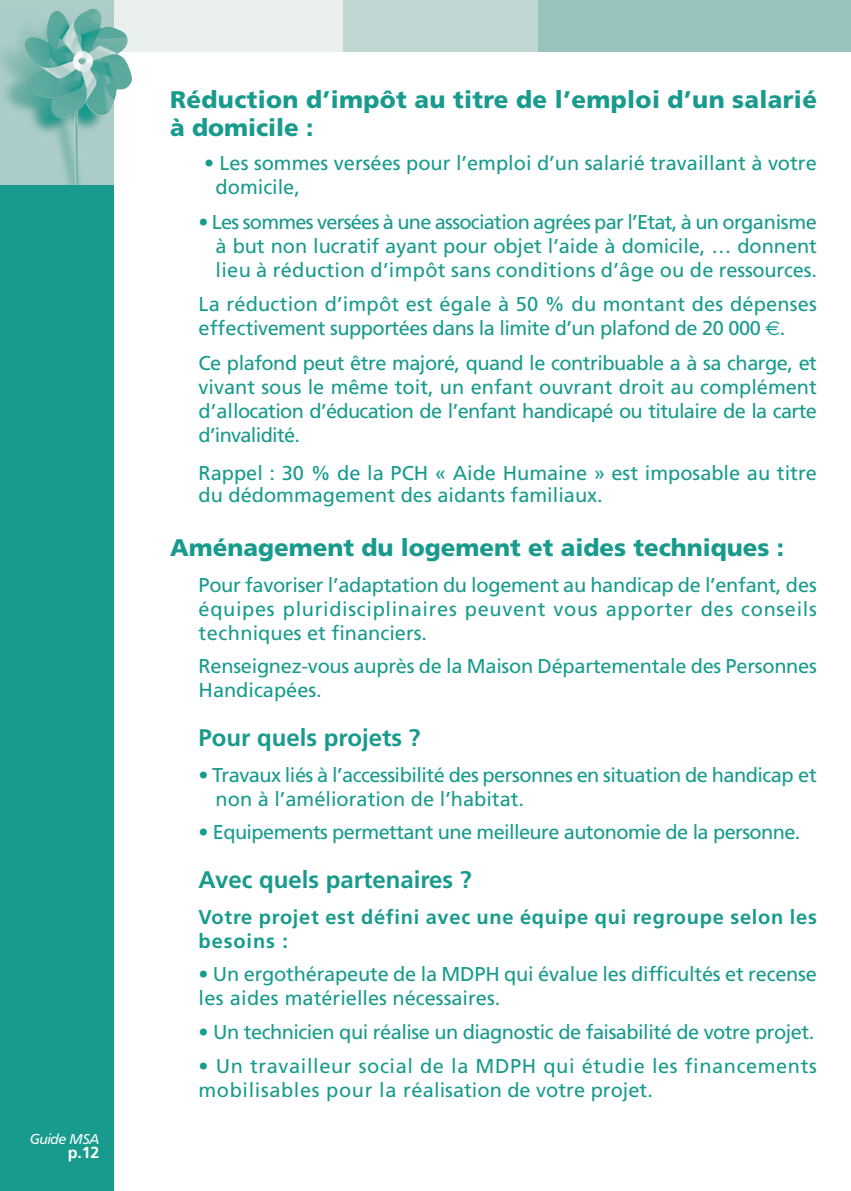
<style>
.page{position:relative;width:851px;height:1191px;background:#fff}
.page>*{position:absolute;margin:0;border:0;box-sizing:border-box;transform-origin:0 0}
.t1{font:900 24px/28px "Frutiger";color:#189b8d}
.t2{font:700 24px "Frutiger";color:#189b8d}
.t3{font:20px/24px "Frutiger";color:#189b8d}
.t4{font:20px/24px "Frutiger";letter-spacing:-.025em;color:#189b8d}
.t5{font:20px/24px "Frutiger";letter-spacing:.03em;color:#189b8d}
.t6{font:700 20px/24px "Frutiger";letter-spacing:.04em;color:#189b8d}
.t7{font:20px "Frutiger";letter-spacing:-.03em;color:#189b8d}
.t8{font:700 16px "Frutiger";color:#fff}
.t9{font:italic 14px "Frutiger BQ";color:#fff}
.s1{font-family:"Euro Sans"}
</style>
<div class="page">
<div style="left:109px;top:0;width:241px;height:51px;background:#e8efed"></div>
<div style="left:0;top:1px;width:113px;height:1190px;background:#189b8d"></div>
<div style="left:343px;top:0;width:208px;height:51px;background:#c0d7d4"></div>
<div style="left:538px;top:0;width:312px;height:51px;background:#99c3bd"></div>
<svg style="left:0;top:0;width:113px;height:185px;fill:#abccc8"></svg>
<img style="left:25px;top:9px;width:107px;height:175px">
<p class="t9" style="left:30px;top:1133px;width:71px">Guide MSA</p>
<p class="t8" style="left:68px;top:1145px;width:33px">p.12</p>
<p class="t1" style="left:170px;top:87px;width:648px">Réduction d’impôt au titre de l’emploi d’un salarié à domicile :</p>
<p class="t3" style="left:215px;top:153px;width:602px;text-indent:-11px">• Les sommes versées pour l’emploi d’un salarié travaillant à votre domicile,</p>
<p class="t3" style="left:215px;top:211px;width:602px;text-align:justify;text-indent:-17px">• Les sommes versées à une association agrées par l’Etat, à un organisme à but non lucratif ayant pour objet l’aide à domicile, … donnent lieu à réduction d’impôt sans conditions d’âge ou de ressources.</p>
<p class="t3" style="left:198px;top:294px;width:619px">La réduction d’impôt est égale à 50 % du montant des dépenses effectivement supportées dans la limite d’un plafond de 20 000 <span class="s1">€</span>.</p>
<p class="t3" style="left:198px;top:353px;width:619px;text-align:justify">Ce plafond peut être majoré, quand le contribuable a à sa charge, et vivant sous le même toit, un enfant ouvrant droit au complément d’allocation d’éducation de l’enfant handicapé ou titulaire de la carte d’invalidité.</p>
<p class="t3" style="left:198px;top:464px;width:619px;line-height:22px">Rappel : 30 % de la PCH « Aide Humaine » est imposable au titre du dédommagement des aidants familiaux.</p>
<p class="t1" style="left:170px;top:535px;width:615px">Aménagement du logement et aides techniques :</p>
<p class="t3" style="left:198px;top:574px;width:619px;text-align:justify">Pour favoriser l’adaptation du logement au handicap de l’enfant, des équipes pluridisciplinaires peuvent vous apporter des conseils techniques et financiers.</p>
<p class="t3" style="left:198px;top:656px;width:619px">Renseignez-vous auprès de la Maison Départementale des Personnes<br>Handicapées.</p>
<p class="t2" style="left:198px;top:728px;width:223px">Pour quels projets ?</p>
<p class="t4" style="left:215px;top:764px;width:602px;text-indent:-17px">• Travaux liés à l’accessibilité des personnes en situation de handicap et non à l’amélioration de l’habitat.</p>
<p class="t7" style="left:198px;top:824px;width:603px">• Equipements permettant une meilleure autonomie de la personne.</p>
<p class="t2" style="left:198px;top:870px;width:275px">Avec quels partenaires ?</p>
<p class="t6" style="left:198px;top:906px;width:619px">Votre projet est défini avec une équipe qui regroupe selon les besoins :</p>
<p class="t3" style="left:198px;top:964px;width:619px">• Un ergothérapeute de la MDPH qui évalue les difficultés et recense les aides matérielles nécessaires.</p>
<p class="t4" style="left:198px;top:1021px;width:617px">• Un technicien qui réalise un diagnostic de faisabilité de votre projet.</p>
<p class="t5" style="left:198px;top:1055px;width:619px">• Un travailleur social de la MDPH qui étudie les financements mobilisables pour la réalisation de votre projet.</p>
</div>
